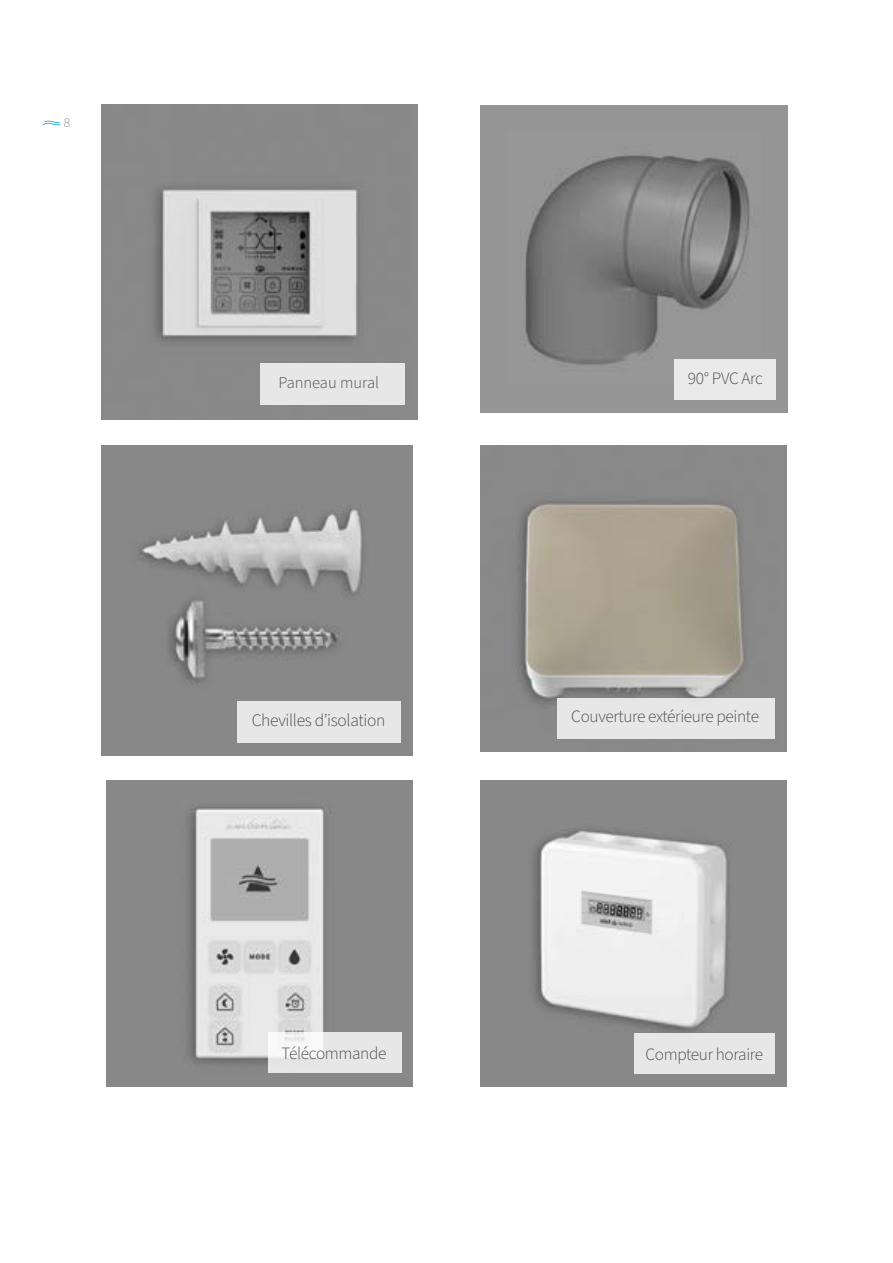
<style>
.page{position:relative;width:893px;height:1263px;background:#fff}
.page>*{position:absolute;margin:0;border:0;box-sizing:border-box;transform-origin:0 0}
.t1{font:300 17.55px "Source Sans Pro";letter-spacing:-.02em;color:#484847}
.t2{font:300 17.4px "Source Sans Pro";letter-spacing:-.02em;color:#484847}
.t3{font:300 17.25px "Source Sans Pro";letter-spacing:-.02em;color:#484847}
.t4{font:300 16.5px "Source Sans Pro";color:#484847}
.t5{font:300 13.5px "Source Sans Pro";color:#878887}
</style>
<div class="page">
<svg style="left:43px;top:121px;width:18px;height:4px"></svg>
<img style="left:481px;top:780px;width:306px;height:306px">
<div style="left:634px;top:1033px;width:140px;height:41px;background:#e7e7e7"></div>
<img style="left:106px;top:780px;width:306px;height:306px">
<div style="left:268px;top:1032px;width:133px;height:41px;background:linear-gradient(to right,#f2f2f2,#e4e4e4)"></div>
<img style="left:102px;top:105px;width:315px;height:315px">
<div style="left:260px;top:364px;width:144px;height:41px;background:#e7e7e7"></div>
<div style="left:481px;top:105px;width:307px;height:307px;background:#949594"></div>
<img style="left:525px;top:155px;width:225px;height:230px">
<div style="left:675px;top:359px;width:101px;height:41px;background:#eaeaea"></div>
<img style="left:102px;top:445px;width:310px;height:311px">
<div style="left:237px;top:701px;width:164px;height:41px;background:#e7e7e7"></div>
<img style="left:481px;top:445px;width:306px;height:306px">
<div style="left:557px;top:698px;width:217px;height:41px;background:#e7e7e7"></div>
<p class="t5" style="left:64px;top:114px;width:8px">8</p>
<p class="t4" style="left:278px;top:371px;width:102px">Panneau mural</p>
<p class="t2" style="left:688px;top:367px;width:77px">90° PVC Arc</p>
<p class="t1" style="left:252px;top:708px;width:135px">Chevilles d’isolation</p>
<p class="t3" style="left:571px;top:704px;width:189px">Couverture extérieure peinte</p>
<p class="t3" style="left:282px;top:1042px;width:106px">Télécommande</p>
<p class="t3" style="left:645px;top:1043px;width:119px">Compteur horaire</p>
</div>
